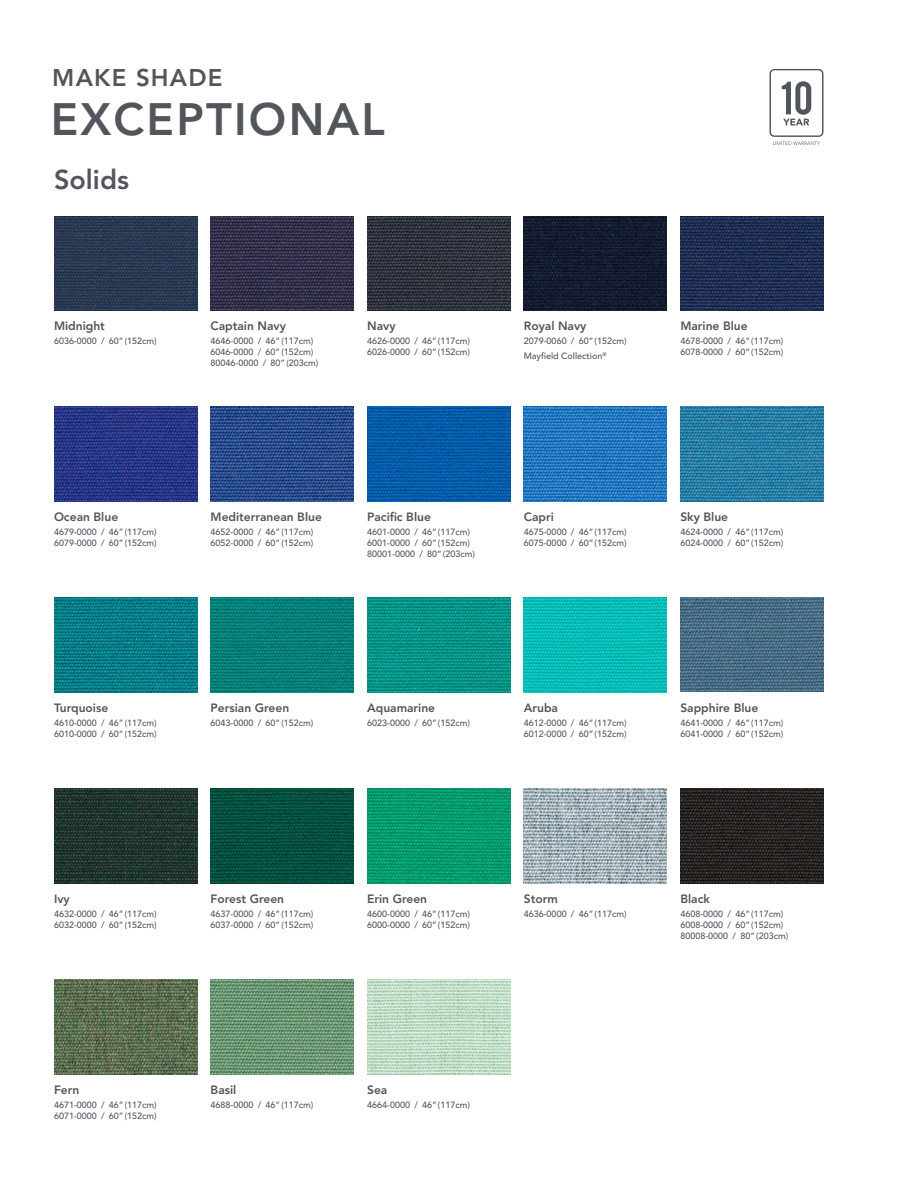
<style>
.page{position:relative;width:918px;height:1188px;background:#fff}
.page>*{position:absolute;margin:0;border:0;box-sizing:border-box;transform-origin:0 0}
.t1{font:800 45px "Avenir LT Std";letter-spacing:.05em;color:#52555b}
.t2{font:800 27px "Avenir LT Std";color:#52555b}
.t3{font:800 24px "Avenir LT Std";letter-spacing:.05em;color:#52555b}
.t4{font:800 12px "Avenir LT Std";color:#52555b}
.t5{font:500 9px/10.8px "Avenir LT Std";color:#52555b}
</style>
<div class="page">
<svg style="left:769px;top:69px;width:54px;height:76px"></svg>
<img style="left:54px;top:216px;width:143px;height:94px">
<img style="left:524px;top:216px;width:143px;height:94px">
<img style="left:367px;top:216px;width:143px;height:94px">
<img style="left:211px;top:216px;width:143px;height:94px">
<img style="left:680px;top:597px;width:144px;height:95px">
<img style="left:367px;top:407px;width:143px;height:94px">
<img style="left:211px;top:407px;width:143px;height:94px">
<img style="left:54px;top:407px;width:143px;height:94px">
<img style="left:680px;top:407px;width:144px;height:94px">
<img style="left:524px;top:789px;width:143px;height:94px">
<img style="left:524px;top:598px;width:143px;height:94px">
<img style="left:367px;top:980px;width:143px;height:94px">
<img style="left:54px;top:598px;width:143px;height:94px">
<img style="left:211px;top:980px;width:143px;height:94px">
<img style="left:367px;top:598px;width:143px;height:94px">
<img style="left:211px;top:598px;width:143px;height:94px">
<img style="left:680px;top:216px;width:144px;height:94px">
<img style="left:524px;top:407px;width:143px;height:94px">
<img style="left:367px;top:789px;width:143px;height:94px">
<img style="left:680px;top:789px;width:144px;height:94px">
<img style="left:54px;top:980px;width:143px;height:94px">
<img style="left:54px;top:789px;width:143px;height:94px">
<img style="left:211px;top:789px;width:143px;height:94px">
<h3 class="t3" style="left:52px;top:63px;width:172px">MAKE SHADE</h3>
<h1 class="t1" style="left:51px;top:93px;width:336px">EXCEPTIONAL</h1>
<h2 class="t2" style="left:54px;top:164px;width:77px">Solids</h2>
<h3 class="t4" style="left:54px;top:319px;width:52px">Midnight</h3>
<p class="t5" style="left:54px;top:336px;width:104px">6036-0000 / 60”(152cm)</p>
<h3 class="t4" style="left:211px;top:319px;width:77px">Captain Navy</h3>
<p class="t5" style="left:211px;top:336px;width:109px">4646-0000 / 46”(117cm)<br>6046-0000 / 60”(152cm)<br>80046-0000 / 80”(203cm)</p>
<h3 class="t4" style="left:367px;top:319px;width:30px">Navy</h3>
<p class="t5" style="left:367px;top:336px;width:104px">4626-0000 / 46”(117cm)<br>6026-0000 / 60”(152cm)</p>
<h3 class="t4" style="left:524px;top:319px;width:64px">Royal Navy</h3>
<p class="t5" style="left:524px;top:334px;width:104px;line-height:15.3px">2079-0060 / 60”(152cm)<br>Mayfield Collection<sup>®</sup></p>
<h3 class="t4" style="left:680px;top:319px;width:69px">Marine Blue</h3>
<p class="t5" style="left:680px;top:336px;width:104px">4678-0000 / 46”(117cm)<br>6078-0000 / 60”(152cm)</p>
<h3 class="t4" style="left:54px;top:510px;width:66px">Ocean Blue</h3>
<p class="t5" style="left:54px;top:527px;width:104px">4679-0000 / 46”(117cm)<br>6079-0000 / 60”(152cm)</p>
<h3 class="t4" style="left:211px;top:510px;width:113px">Mediterranean Blue</h3>
<p class="t5" style="left:211px;top:527px;width:104px">4652-0000 / 46”(117cm)<br>6052-0000 / 60”(152cm)</p>
<h3 class="t4" style="left:367px;top:510px;width:65px">Pacific Blue</h3>
<p class="t5" style="left:367px;top:527px;width:109px">4601-0000 / 46”(117cm)<br>6001-0000 / 60”(152cm)<br>80001-0000 / 80”(203cm)</p>
<h3 class="t4" style="left:524px;top:510px;width:32px">Capri</h3>
<p class="t5" style="left:524px;top:527px;width:104px">4675-0000 / 46”(117cm)<br>6075-0000 / 60”(152cm)</p>
<h3 class="t4" style="left:680px;top:510px;width:49px">Sky Blue</h3>
<p class="t5" style="left:680px;top:527px;width:104px">4624-0000 / 46”(117cm)<br>6024-0000 / 60”(152cm)</p>
<h3 class="t4" style="left:54px;top:701px;width:56px">Turquoise</h3>
<p class="t5" style="left:54px;top:718px;width:104px">4610-0000 / 46”(117cm)<br>6010-0000 / 60”(152cm)</p>
<h3 class="t4" style="left:211px;top:701px;width:80px">Persian Green</h3>
<p class="t5" style="left:211px;top:718px;width:104px">6043-0000 / 60”(152cm)</p>
<h3 class="t4" style="left:367px;top:701px;width:70px">Aquamarine</h3>
<p class="t5" style="left:367px;top:718px;width:104px">6023-0000 / 60”(152cm)</p>
<h3 class="t4" style="left:524px;top:701px;width:36px">Aruba</h3>
<p class="t5" style="left:524px;top:718px;width:104px">4612-0000 / 46”(117cm)<br>6012-0000 / 60”(152cm)</p>
<h3 class="t4" style="left:680px;top:701px;width:80px">Sapphire Blue</h3>
<p class="t5" style="left:680px;top:718px;width:104px">4641-0000 / 46”(117cm)<br>6041-0000 / 60”(152cm)</p>
<h3 class="t4" style="left:54px;top:892px;width:17px">Ivy</h3>
<p class="t5" style="left:54px;top:909px;width:104px">4632-0000 / 46”(117cm)<br>6032-0000 / 60”(152cm)</p>
<h3 class="t4" style="left:211px;top:892px;width:75px">Forest Green</h3>
<p class="t5" style="left:211px;top:909px;width:104px">4637-0000 / 46”(117cm)<br>6037-0000 / 60”(152cm)</p>
<h3 class="t4" style="left:367px;top:892px;width:62px">Erin Green</h3>
<p class="t5" style="left:367px;top:909px;width:104px">4600-0000 / 46”(117cm)<br>6000-0000 / 60”(152cm)</p>
<h3 class="t4" style="left:524px;top:892px;width:36px">Storm</h3>
<p class="t5" style="left:524px;top:909px;width:104px">4636-0000 / 46”(117cm)</p>
<h3 class="t4" style="left:680px;top:892px;width:31px">Black</h3>
<p class="t5" style="left:680px;top:909px;width:109px">4608-0000 / 46”(117cm)<br>6008-0000 / 60”(152cm)<br>80008-0000 / 80”(203cm)</p>
<h3 class="t4" style="left:54px;top:1083px;width:27px">Fern</h3>
<p class="t5" style="left:54px;top:1100px;width:104px">4671-0000 / 46”(117cm)<br>6071-0000 / 60”(152cm)</p>
<h3 class="t4" style="left:211px;top:1083px;width:27px">Basil</h3>
<p class="t5" style="left:211px;top:1100px;width:104px">4688-0000 / 46”(117cm)</p>
<h3 class="t4" style="left:367px;top:1083px;width:22px">Sea</h3>
<p class="t5" style="left:367px;top:1100px;width:104px">4664-0000 / 46”(117cm)</p>
</div>
